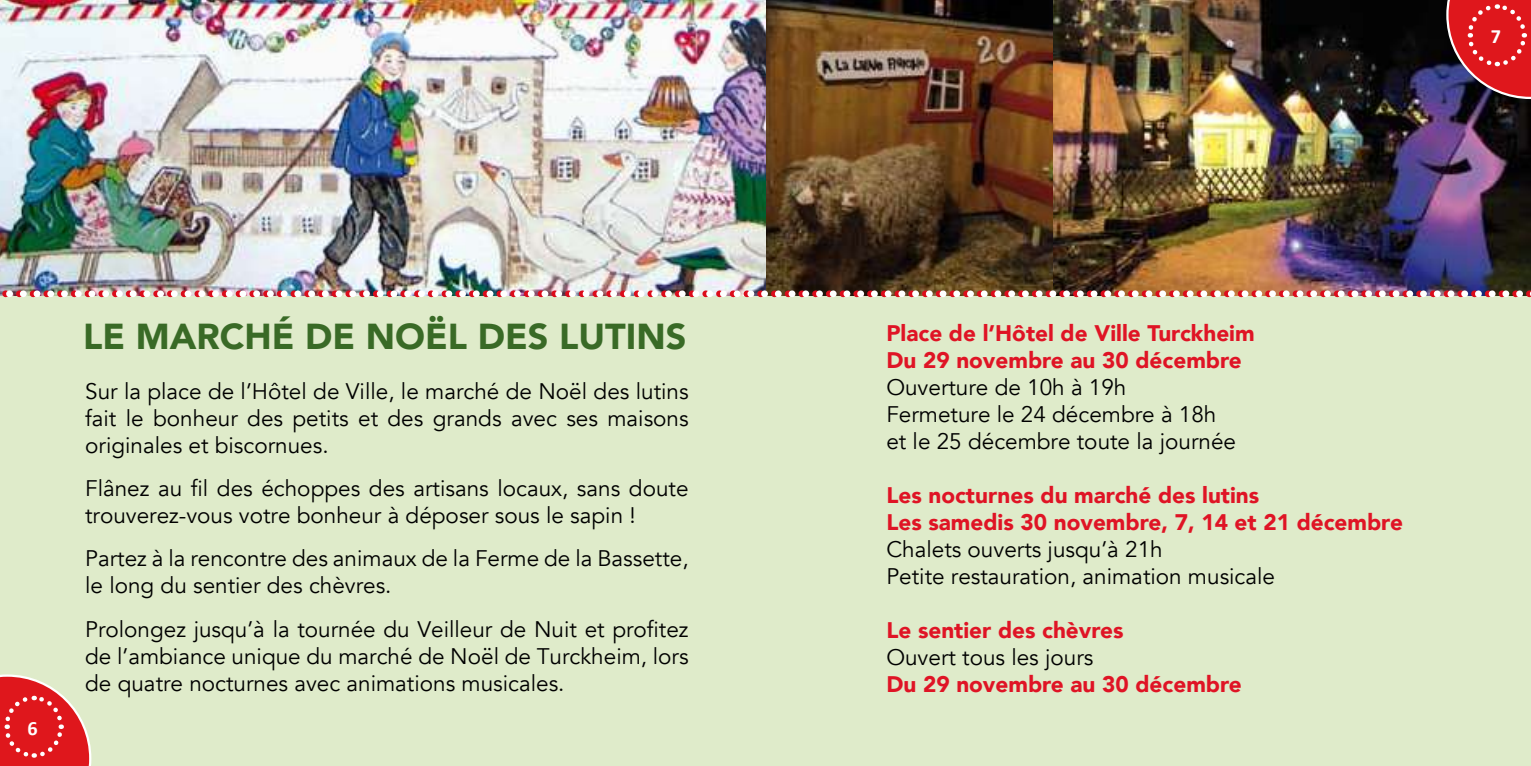
<style>
.page{position:relative;width:1531px;height:766px;background:#fff}
.page>*{position:absolute;margin:0;border:0;box-sizing:border-box;transform-origin:0 0}
.t1{font:900 36px "Avenir";color:#396a26}
.t2{font:22.5px/27px "Avenir";color:#000}
.t3{font:900 22.5px/27px "Avenir";color:#df1425}
</style>
<div class="page">
<div style="left:0;top:0;width:1531px;height:765px;background:#dfebca"></div>
<img style="left:0;top:0;width:1053px;height:290px">
<img style="left:1053px;top:0;width:478px;height:290px">
<img style="left:0;top:290px;width:1531px;height:7px">
<svg style="left:1446px;top:0;width:85px;height:99px;background:#be2b35"></svg>
<svg style="left:0;top:674px;width:91px;height:91px"></svg>
<h1 class="t1" style="left:83px;top:305px;width:605px">LE MARCHÉ DE NOËL DES LUTINS</h1>
<p class="t2" style="left:85px;top:378px;width:605px;text-align:justify">Sur la place de l’Hôtel de Ville, le marché de Noël des lutins fait le bonheur des petits et des grands avec ses maisons originales et biscornues.</p>
<p class="t2" style="left:85px;top:475px;width:605px">Flânez au fil des échoppes des artisans locaux, sans doute trouverez-vous votre bonheur à déposer sous le sapin !</p>
<p class="t2" style="left:85px;top:545px;width:605px">Partez à la rencontre des animaux de la Ferme de la Bassette, le long du sentier des chèvres.</p>
<p class="t2" style="left:85px;top:615px;width:605px;text-align:justify">Prolongez jusqu’à la tournée du Veilleur de Nuit et profitez de l’ambiance unique du marché de Noël de Turckheim, lors de quatre nocturnes avec animations musicales.</p>
<p class="t3" style="left:886px;top:318px;width:370px">Place de l’Hôtel de Ville Turckheim<br>Du 29 novembre au 30 décembre</p>
<p class="t2" style="left:886px;top:373px;width:351px">Ouverture de 10h à 19h<br>Fermeture le 24 décembre à 18h et le 25 décembre toute la journée</p>
<p class="t3" style="left:886px;top:480px;width:518px">Les nocturnes du marché des lutins<br>Les samedis 30 novembre, 7, 14 et 21 décembre</p>
<p class="t2" style="left:886px;top:535px;width:390px">Chalets ouverts jusqu’à 21h<br>Petite restauration, animation musicale</p>
<p class="t3" style="left:886px;top:615px;width:239px">Le sentier des chèvres</p>
<p class="t2" style="left:886px;top:643px;width:209px">Ouvert tous les jours</p>
<p class="t3" style="left:886px;top:669px;width:357px">Du 29 novembre au 30 décembre</p>
</div>
